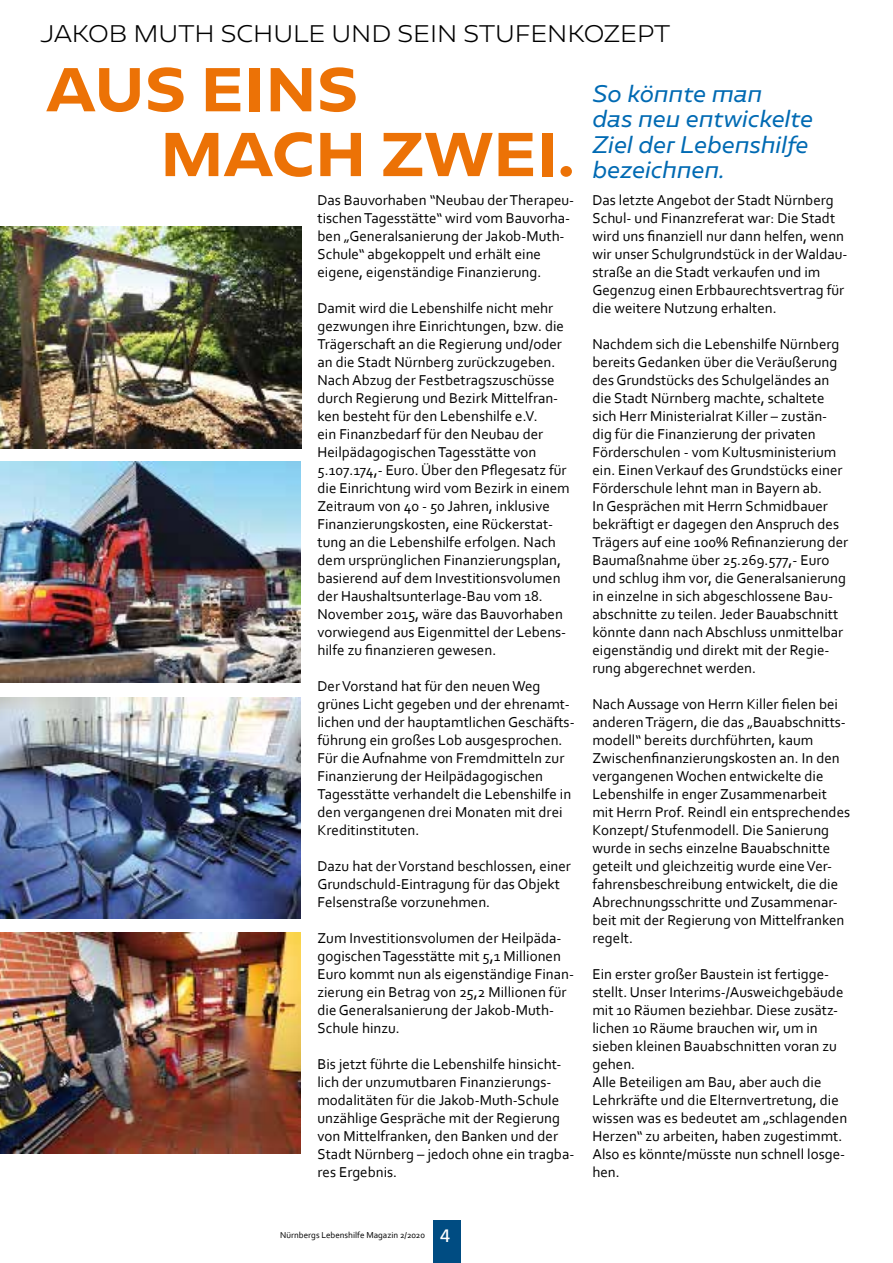
<style>
.page{position:relative;width:893px;height:1263px;background:#fff}
.page>*{position:absolute;margin:0;border:0;box-sizing:border-box;transform-origin:0 0}
.t1{font:700 54px/64.8px "Caprina";color:#ec7206}
.t2{font:italic 21px/25.2px "Caprina";color:#006ab3}
.t3{font:300 21px "Caprina";color:#000}
.t4{font:15px/18px "Corbel";color:#000}
.t5{font:9px "Corbel";color:#000}
.s1{font-family:"Frutiger";font-size:18px;color:#fff}
</style>
<div class="page">
<div style="left:433px;top:1220px;width:27px;height:43px;background:#004c82"></div>
<img style="left:0;top:227px;width:302px;height:221px">
<img style="left:0;top:461px;width:300px;height:221px">
<img style="left:0;top:697px;width:300px;height:221px">
<img style="left:0;top:932px;width:300px;height:221px">
<h2 class="t3" style="left:40px;top:19px;width:631px">JAKOB MUTH SCHULE UND SEIN STUFENKOZEPT</h2>
<h1 class="t1" style="left:160px;top:57px;width:416px;text-indent:-114px">AUS EINS<br>MACH ZWEI.</h1>
<p class="t4" style="left:592px;top:190px;width:257px">Das letzte Angebot der Stadt Nürnberg Schul- und Finanzreferat war: Die Stadt wird uns finanziell nur dann helfen, wenn wir unser Schulgrundstück in der Waldau&shy;straße an die Stadt verkaufen und im Gegenzug einen Erbbaurechtsvertrag für die weitere Nutzung erhalten.</p>
<p class="t4" style="left:592px;top:334px;width:257px">Nachdem sich die Lebenshilfe Nürnberg bereits Gedanken über die Veräußerung des Grundstücks des Schulgeländes an die Stadt Nürnberg machte, schaltete sich Herr Ministerialrat Killer – zustän&shy;dig für die Finanzierung der privaten Förderschulen - vom Kultusministerium ein. Einen Verkauf des Grundstücks einer Förderschule lehnt man in Bayern ab.<br>In Gesprächen mit Herrn Schmidbauer bekräftigt er dagegen den Anspruch des Trägers auf eine 100% Refinanzierung der Baumaßnahme über 25.269.577,- Euro und schlug ihm vor, die Generalsanierung in einzelne in sich abgeschlossene Bau&shy;abschnitte zu teilen. Jeder Bauabschnitt könnte dann nach Abschluss unmittelbar eigenständig und direkt mit der Regie&shy;rung abgerechnet werden.</p>
<p class="t4" style="left:592px;top:694px;width:259px">Nach Aussage von Herrn Killer fielen bei anderen Trägern, die das „Bauabschnitts&shy;modell“ bereits durchführten, kaum Zwischenfinanzierungskosten an. In den vergangenen Wochen entwickelte die Lebenshilfe in enger Zusammenarbeit mit Herrn Prof. Reindl ein entsprechendes Konzept/ Stufenmodell. Die Sanierung wurde in sechs einzelne Bauabschnitte geteilt und gleichzeitig wurde eine Ver&shy;fahrensbeschreibung entwickelt, die die Abrechnungsschritte und Zusammenar&shy;beit mit der Regierung von Mittelfranken regelt.</p>
<p class="t4" style="left:592px;top:964px;width:256px">Ein erster großer Baustein ist fertigge&shy;stellt. Unser Interims-/Ausweichgebäude mit 10 Räumen beziehbar. Diese zusätz&shy;lichen 10 Räume brauchen wir, um in sieben kleinen Bauabschnitten voran zu gehen.<br>Alle Beteiligen am Bau, aber auch die Lehrkräfte und die Elternvertretung, die wissen was es bedeutet am „schlagenden Herzen“ zu arbeiten, haben zugestimmt.<br>Also es könnte/müsste nun schnell losge&shy;hen.</p>
<h2 class="t2" style="left:592px;top:81px;width:222px">So könnte man<br>das neu entwickelte<br>Ziel der Lebenshilfe bezeichnen.</h2>
<p class="t4" style="left:317px;top:190px;width:258px">Das Bauvorhaben “Neubau der Therapeu&shy;tischen Tagesstätte“ wird vom Bauvorha&shy;ben „Generalsanierung der Jakob-Muth-Schule“ abgekoppelt und erhält eine eigene, eigenständige Finanzierung.</p>
<p class="t4" style="left:317px;top:298px;width:254px">Damit wird die Lebenshilfe nicht mehr gezwungen ihre Einrichtungen, bzw. die Trägerschaft an die Regierung und/oder an die Stadt Nürnberg zurückzugeben.<br>Nach Abzug der Festbetragszuschüsse durch Regierung und Bezirk Mittelfran&shy;ken besteht für den Lebenshilfe e.V.<br>ein Finanzbedarf für den Neubau der Heilpädagogischen Tagesstätte von 5.107.174,- Euro. Über den Pflegesatz für die Einrichtung wird vom Bezirk in einem Zeitraum von 40 - 50 Jahren, inklusive Finanzierungskosten, eine Rückerstat&shy;tung an die Lebenshilfe erfolgen. Nach dem ursprünglichen Finanzierungsplan, basierend auf dem Investitionsvolumen der Haushaltsunterlage-Bau vom 18.<br>November 2015, wäre das Bauvorhaben vorwiegend aus Eigenmittel der Lebens&shy;hilfe zu finanzieren gewesen.</p>
<p class="t4" style="left:317px;top:676px;width:259px">Der Vorstand hat für den neuen Weg grünes Licht gegeben und der ehrenamt&shy;lichen und der hauptamtlichen Geschäfts&shy;führung ein großes Lob ausgesprochen.<br>Für die Aufnahme von Fremdmitteln zur Finanzierung der Heilpädagogischen Tagesstätte verhandelt die Lebenshilfe in den vergangenen drei Monaten mit drei Kreditinstituten.</p>
<p class="t4" style="left:317px;top:856px;width:255px">Dazu hat der Vorstand beschlossen, einer<br>Grundschuld-Eintragung für das Objekt<br>Felsenstraße vorzunehmen.</p>
<p class="t4" style="left:317px;top:928px;width:258px">Zum Investitionsvolumen der Heilpäda&shy;gogischen Tagesstätte mit 5,1 Millionen Euro kommt nun als eigenständige Finan&shy;zierung ein Betrag von 25,2 Millionen für die Generalsanierung der Jakob-Muth-Schule hinzu.</p>
<p class="t4" style="left:317px;top:1054px;width:258px">Bis jetzt führte die Lebenshilfe hinsicht&shy;lich der unzumutbaren Finanzierungs&shy;modalitäten für die Jakob-Muth-Schule unzählige Gespräche mit der Regierung von Mittelfranken, den Banken und der Stadt Nürnberg – jedoch ohne ein tragba&shy;res Ergebnis.</p>
<p class="t5" style="left:280px;top:1229px;width:172px">Nürnbergs Lebenshilfe Magazin 2/2020 <span class="s1">4</span></p>
</div>
